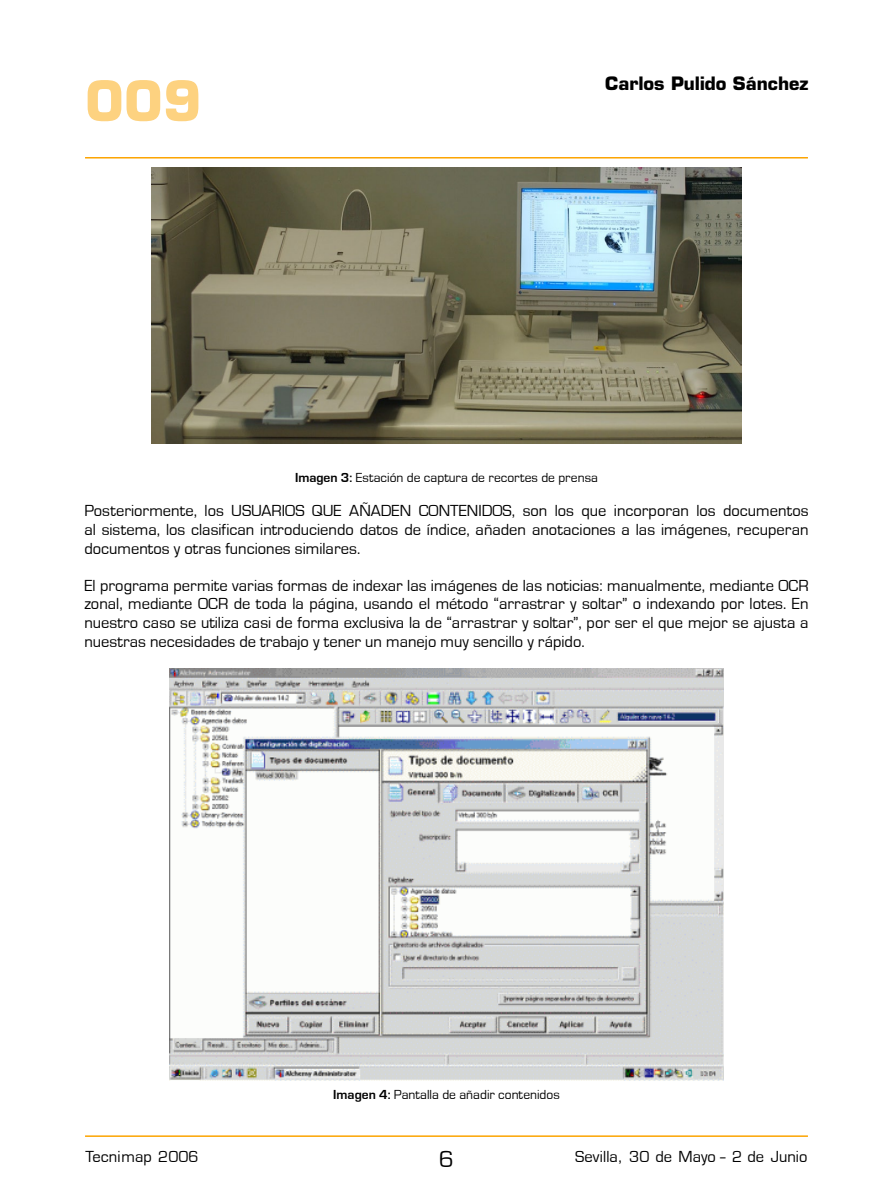
<style>
.page{position:relative;width:893px;height:1200px;background:#fff}
.page>*{position:absolute;margin:0;border:0;box-sizing:border-box;transform-origin:0 0}
.t1{font:700 54px "Eurostile";color:#fdd280}
.t2{font:700 18px "Eurostile";color:#000}
.t3{font:16.5px/18.6px "Eurostile T";color:#000;text-align:justify}
.t4{font:16.5px "Eurostile";color:#000}
.t5{font:13.5px "Eurostile T";color:#000}
.s1{font-weight:700}
</style>
<div class="page">
<hr style="left:85px;top:1135px;width:723px;height:1px;background:#fca400">
<hr style="left:85px;top:157px;width:723px;height:1px;background:#fca400">
<img style="left:152px;top:168px;width:589px;height:275px">
<img style="left:169px;top:668px;width:554px;height:412px">
<h1 class="t1" style="left:85px;top:68px;width:118px">009</h1>
<p class="t2" style="left:605px;top:73px;width:205px">Carlos Pulido Sánchez</p>
<p class="t5" style="left:295px;top:469px;width:304px"><span class="s1">Imagen 3:</span> Estación de captura de recortes de prensa</p>
<p class="t3" style="left:84px;top:502px;width:726px">Posteriormente, los USUARIOS QUE AÑADEN CONTENIDOS, son los que incorporan los documentos al sistema, los clasifican introduciendo datos de índice, añaden anotaciones a las imágenes, recuperan documentos y otras funciones similares.</p>
<p class="t3" style="left:84px;top:576px;width:726px">El programa permite varias formas de indexar las imágenes de las noticias: manualmente, mediante OCR zonal, mediante OCR de toda la página, usando el método “arrastrar y soltar” o indexando por lotes. En nuestro caso se utiliza casi de forma exclusiva la de “arrastrar y soltar”, por ser el que mejor se ajusta a nuestras necesidades de trabajo y tener un manejo muy sencillo y rápido.</p>
<p class="t5" style="left:333px;top:1087px;width:228px"><span class="s1">Imagen 4:</span> Pantalla de añadir contenidos</p>
<p class="t4" style="left:85px;top:1146px;width:115px">Tecnimap 2006</p>
<p class="t3" style="left:575px;top:1146px;width:234px">Sevilla, 30 de Mayo - 2 de Junio</p>
</div>
